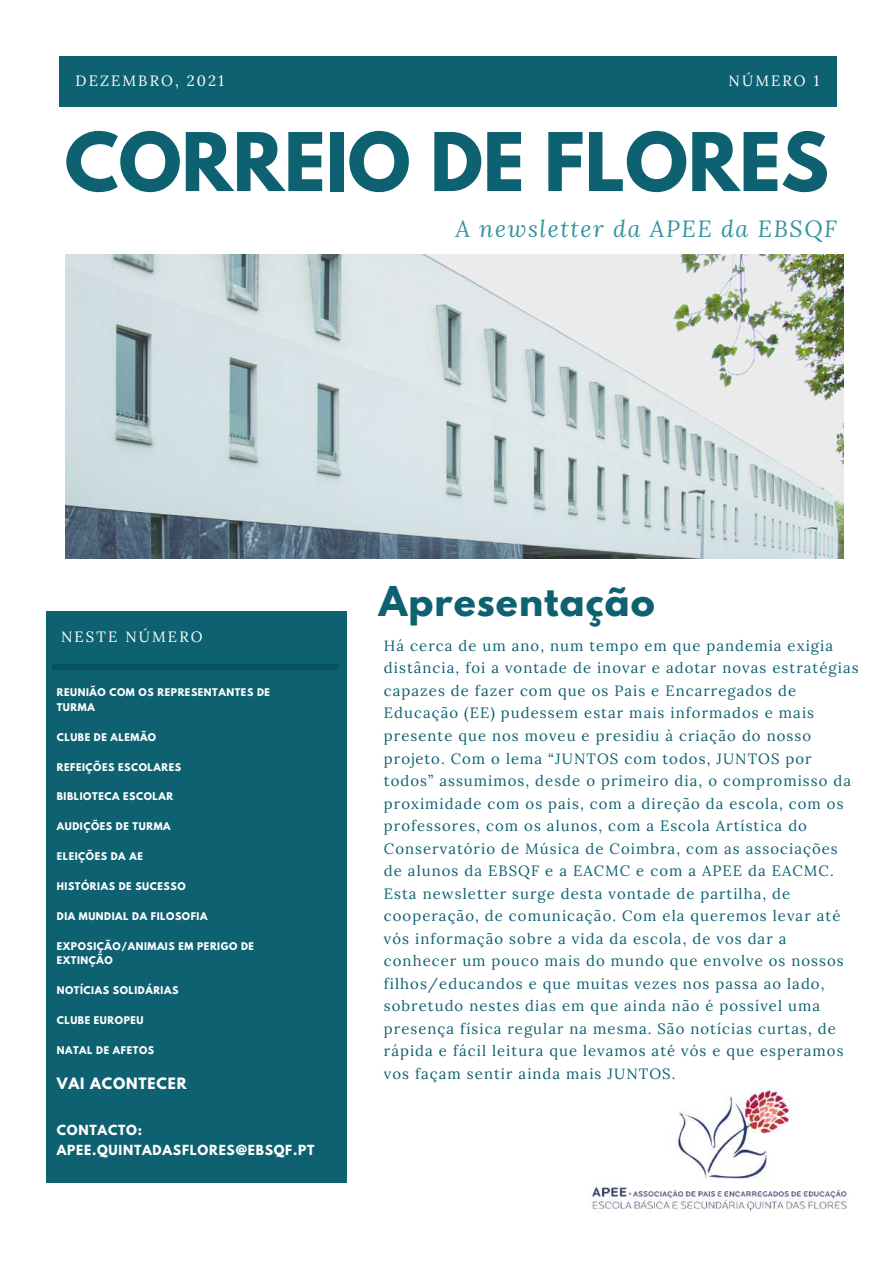
<style>
.page{position:relative;width:894px;height:1264px;background:#fff}
.page>*{position:absolute;margin:0;border:0;box-sizing:border-box;transform-origin:0 0}
.t1{font:700 71.55px "League Spartan";color:#0e6171}
.t2{font:700 36.45px "League Spartan";letter-spacing:.03em;color:#0e6171}
.t3{font:italic 23.25px "Lora";letter-spacing:.07em;color:#3494a0}
.t4{font:14.85px/22.5px "Lora";letter-spacing:.07em;color:#0e6171}
.t5{font:14.85px "Lora";letter-spacing:.14em;color:#fff}
.t6{font:700 13.95px "League Spartan";letter-spacing:.06em;color:#fff}
.t7{font:700 12.3px/19.6px "League Spartan";letter-spacing:.06em;color:#fff}
.t8{font:700 9.45px/14.9px "League Spartan";letter-spacing:.06em;color:#fff}
</style>
<div class="page">
<div style="left:59px;top:56px;width:777px;height:51px;background:#0e6171"></div>
<div style="left:47px;top:611px;width:299px;height:571px;background:#0e6171"></div>
<div style="left:52px;top:664px;width:285px;height:5px;background:#0b5260"></div>
<img style="left:66px;top:254px;width:777px;height:304px">
<img style="left:588px;top:1087px;width:260px;height:125px">
<p class="t5" style="left:75px;top:71px;width:150px">DEZEMBRO, 2021</p>
<p class="t5" style="left:728px;top:71px;width:92px">NÚMERO 1</p>
<h1 class="t1" style="left:65px;top:127px;width:765px">CORREIO DE FLORES</h1>
<h3 class="t3" style="left:455px;top:213px;width:383px">A newsletter da APEE da EBSQF</h3>
<p class="t5" style="left:61px;top:627px;width:143px">NESTE NÚMERO</p>
<p class="t8" style="left:57px;top:686px;width:215px">REUNIÃO COM OS REPRESENTANTES DE<br>TURMA</p>
<p class="t8" style="left:57px;top:730px;width:101px">CLUBE DE ALEMÃO</p>
<p class="t8" style="left:57px;top:760px;width:126px">REFEIÇÕES ESCOLARES</p>
<p class="t8" style="left:57px;top:790px;width:118px">BIBLIOTECA ESCOLAR</p>
<p class="t8" style="left:57px;top:820px;width:115px">AUDIÇÕES DE TURMA</p>
<p class="t8" style="left:57px;top:850px;width:87px">ELEIÇÕES DA AE</p>
<p class="t8" style="left:57px;top:879px;width:130px">HISTÓRIAS DE SUCESSO</p>
<p class="t8" style="left:57px;top:909px;width:152px">DIA MUNDIAL DA FILOSOFIA</p>
<p class="t8" style="left:57px;top:939px;width:199px">EXPOSIÇÃO/ANIMAIS EM PERIGO DE<br>EXTINÇÃO</p>
<p class="t8" style="left:57px;top:984px;width:123px">NOTÍCIAS SOLIDÁRIAS</p>
<p class="t8" style="left:57px;top:1014px;width:88px">CLUBE EUROPEU</p>
<p class="t8" style="left:57px;top:1043px;width:99px">NATAL DE AFETOS</p>
<p class="t6" style="left:57px;top:1075px;width:131px">VAI ACONTECER</p>
<p class="t7" style="left:57px;top:1121px;width:259px">CONTACTO:<br>APEE.QUINTADASFLORES@EBSQF.PT</p>
<h2 class="t2" style="left:379px;top:583px;width:277px">Apresentação</h2>
<p class="t4" style="left:384px;top:634px;width:476px">Há cerca de um ano, num tempo em que pandemia exigia distância, foi a vontade de inovar e adotar novas estratégias capazes de fazer com que os Pais e Encarregados de Educação (EE) pudessem estar mais informados e mais presente que nos moveu e presidiu à criação do nosso projeto. Com o lema “JUNTOS com todos, JUNTOS por todos” assumimos, desde o primeiro dia, o compromisso da proximidade com os pais, com a direção da escola, com os professores, com os alunos, com a Escola Artística do Conservatório de Música de Coimbra, com as associações de alunos da EBSQF e a EACMC e com a APEE da EACMC.<br>Esta newsletter surge desta vontade de partilha, de cooperação, de comunicação. Com ela queremos levar até vós informação sobre a vida da escola, de vos dar a conhecer um pouco mais do mundo que envolve os nossos filhos/educandos e que muitas vezes nos passa ao lado, sobretudo nestes dias em que ainda não é possível uma presença física regular na mesma. São notícias curtas, de rápida e fácil leitura que levamos até vós e que esperamos vos façam sentir ainda mais JUNTOS.</p>
</div>
